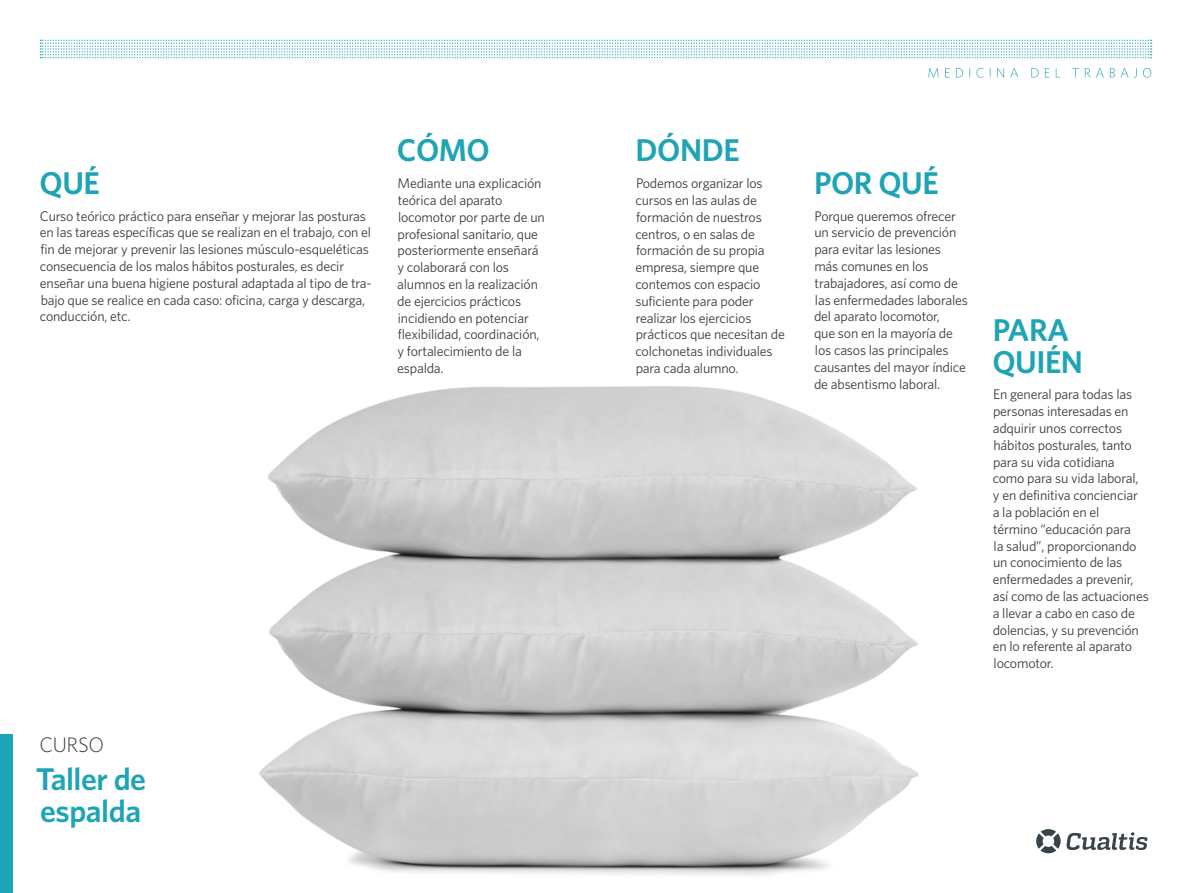
<style>
.page{position:relative;width:1191px;height:893px;background:#fff}
.page>*{position:absolute;margin:0;border:0;box-sizing:border-box;transform-origin:0 0}
.t1{font:600 31.5px/31.5px "Whitney";letter-spacing:-.015em;color:#1ea4b5}
.t2{font:300 21px "Whitney";letter-spacing:-.015em;color:#3c3c3b}
.t3{font:14px/16.8px "Whitney";letter-spacing:-.015em;color:#3c3c3b}
</style>
<div class="page">
<img style="left:259px;top:386px;width:660px;height:489px">
<svg style="left:40px;top:40px;width:1111px;height:18px"></svg>
<svg style="left:928px;top:68px;width:223px;height:10px"></svg>
<svg style="left:1066px;top:832px;width:81px;height:18px"></svg>
<svg style="left:1036px;top:829px;width:24px;height:24px"></svg>
<div style="left:0;top:735px;width:13px;height:158px;background:#1ea4b5"></div>
<h1 class="t1" style="left:40px;top:166px;width:62px">QUÉ</h1>
<p class="t3" style="left:40px;top:207px;width:333px">Curso teórico práctico para enseñar y mejorar las posturas en las tareas específicas que se realizan en el trabajo, con el fin de mejorar y prevenir las lesiones músculo-esqueléticas consecuencia de los malos hábitos posturales, es decir enseñar una buena higiene postural adaptada al tipo de tra&shy;bajo que se realice en cada caso: oficina, carga y descarga, conducción, etc.</p>
<h1 class="t1" style="left:397px;top:134px;width:95px">CÓMO</h1>
<p class="t3" style="left:397px;top:175px;width:149px">Mediante una explicación teórica del aparato locomotor por parte de un profesional sanitario, que posteriormente enseñará y colaborará con los alumnos en la realización de ejercicios prácticos incidiendo en potenciar flexibilidad, coordinación, y fortalecimiento de la espalda.</p>
<h2 class="t2" style="left:39px;top:732px;width:66px">CURSO</h2>
<h1 class="t1" style="left:36px;top:763px;width:112px">Taller de espalda</h1>
<h1 class="t1" style="left:635px;top:134px;width:106px">DÓNDE</h1>
<p class="t3" style="left:635px;top:175px;width:151px">Podemos organizar los cursos en las aulas de formación de nuestros centros, o en salas de formación de su propia empresa, siempre que contemos con espacio suficiente para poder realizar los ejercicios prácticos que necesitan de colchonetas individuales para cada alumno.</p>
<h1 class="t1" style="left:814px;top:166px;width:126px">POR QUÉ</h1>
<p class="t3" style="left:814px;top:207px;width:155px">Porque queremos ofrecer un servicio de prevención para evitar las lesiones más comunes en los trabajadores, así como de las enfermedades laborales del aparato locomotor,<br>que son en la mayoría de los casos las principales causantes del mayor índice de absentismo laboral.</p>
<h1 class="t1" style="left:992px;top:313px;width:92px">PARA<br>QUIÉN</h1>
<p class="t3" style="left:992px;top:386px;width:158px">En general para todas las personas interesadas en adquirir unos correctos hábitos posturales, tanto para su vida cotidiana como para su vida laboral,<br>y en definitiva concienciar<br>a la población en el<br>término “educación para<br>la salud”, proporcionando un conocimiento de las enfermedades a prevenir, así como de las actuaciones a llevar a cabo en caso de dolencias, y su prevención en lo referente al aparato locomotor.</p>
</div>
